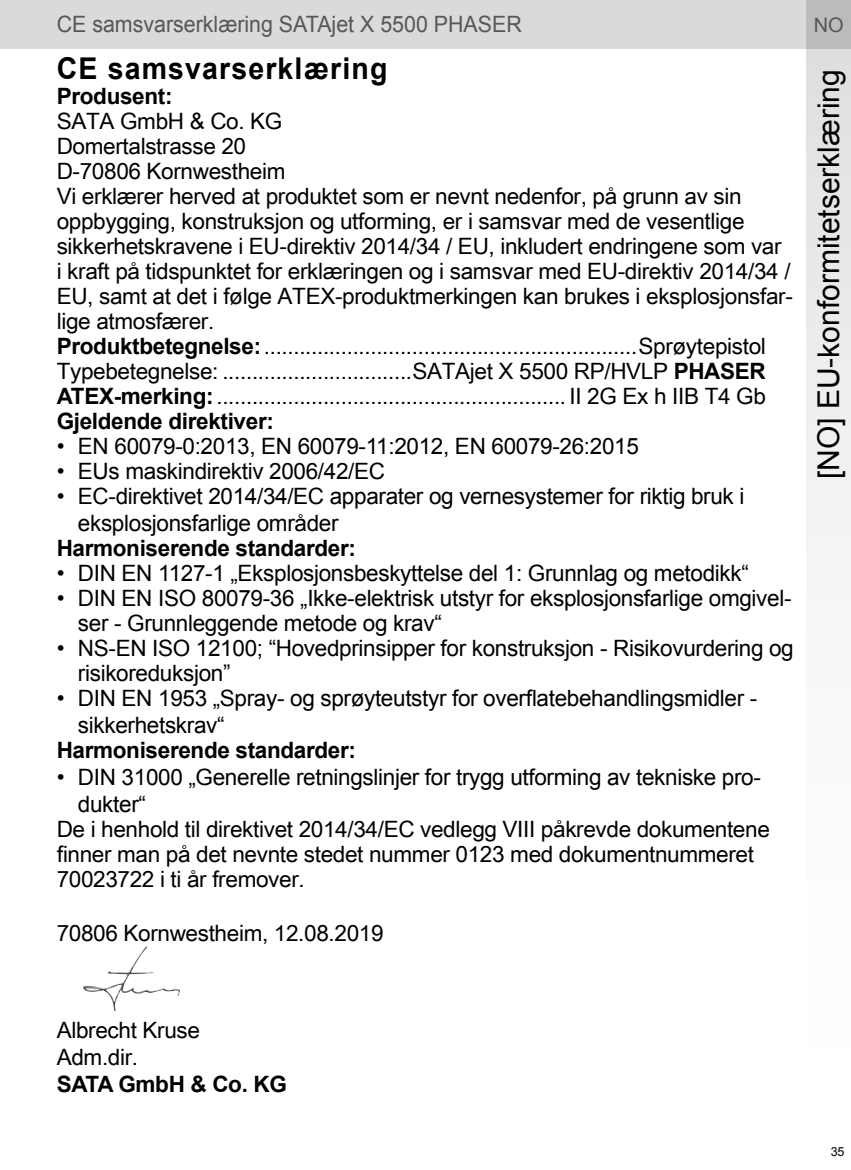
<style>
.page{position:relative;width:851px;height:1170px;background:#fff}
.page>*{position:absolute;margin:0;border:0;box-sizing:border-box;transform-origin:0 0}
.t1{font:30px "Arial";color:#000}
.t2{font:700 30px "Arial";letter-spacing:.04em;color:#000;scale:.95 1}
.t3{font:22.5px/25px "Arial Unicode MS";letter-spacing:-.015em;color:#000}
.t4{font:22.5px/27px "Arial";letter-spacing:-.015em;color:#000}
.t5{font:700 22.5px "Arial";letter-spacing:-.015em;color:#000}
.t6{font:22.5px "Arial";color:#575756;scale:.95 1}
.t7{font:20px "Arial";color:#575756}
.t8{font:12.5px "Arial";color:#000}
.s1{font-family:"Arial";font-weight:700}
</style>
<div class="page">
<div style="left:0;top:0;width:850px;height:49px;background:#dadada"></div>
<svg style="left:806px;top:0;width:44px;height:555px"></svg>
<img style="left:83px;top:946px;width:97px;height:65px">
<p class="t6" style="left:57px;top:10px;width:491px">CE samsvarserklæring SATAjet X 5500 PHASER</p>
<p class="t7" style="left:813px;top:11px;width:31px">NO</p>
<h1 class="t2" style="left:57px;top:48px;width:349px">CE samsvarserklæring</h1>
<p class="t5" style="left:57px;top:81px;width:117px">Produsent:</p>
<p class="t3" style="left:57px;top:108px;width:737px">SATA GmbH &amp; Co. KG<br>Domertalstrasse 20<br>D-70806 Kornwestheim<br>Vi erklærer herved at produktet som er nevnt nedenfor, på grunn av sin oppbygging, konstruksjon og utforming, er i samsvar med de vesentlige sikkerhetskravene i EU-direktiv 2014/34 / EU, inkludert endringene som var<br>i kraft på tidspunktet for erklæringen og i samsvar med EU-direktiv 2014/34 / EU, samt at det i følge ATEX-produktmerkingen kan brukes i eksplosjonsfar&shy;lige atmosfærer.<br><span class="s1">Produktbetegnelse:</span>...............................................................Sprøytepistol Typebetegnelse: ................................SATAjet X 5500 RP/HVLP <span class="s1">PHASER ATEX-merking:</span>........................................................... II 2G Ex h IIB T4 Gb</p>
<p class="t5" style="left:57px;top:406px;width:219px">Gjeldende direktiver:</p>
<p class="t4" style="left:57px;top:432px;width:583px">• EN 60079-0:2013, EN 60079-11:2012, EN 60079-26:2015</p>
<p class="t4" style="left:57px;top:457px;width:330px">• EUs maskindirektiv 2006/42/EC</p>
<p class="t4" style="left:78px;top:482px;width:668px;text-indent:-21px">• EC-direktivet 2014/34/EC apparater og vernesystemer for riktig bruk i eksplosjonsfarlige områder</p>
<p class="t5" style="left:57px;top:533px;width:301px">Harmoniserende standarder:</p>
<p class="t4" style="left:57px;top:559px;width:693px">• DIN EN 1127-1 „Eksplosjonsbeskyttelse del 1: Grunnlag og metodikk“</p>
<p class="t4" style="left:78px;top:585px;width:715px;line-height:25px;text-indent:-21px">• DIN EN ISO 80079-36 „Ikke-elektrisk utstyr for eksplosjonsfarlige omgivel&shy;ser - Grunnleggende metode og krav“</p>
<p class="t4" style="left:78px;top:635px;width:717px;line-height:25px;text-indent:-21px">• NS-EN ISO 12100; “Hovedprinsipper for konstruksjon - Risikovurdering og risikoreduksjon”</p>
<p class="t4" style="left:78px;top:684px;width:680px;text-indent:-21px">• DIN EN 1953 „Spray- og sprøyteutstyr for overflatebehandlingsmidler - sikkerhetskrav“</p>
<p class="t5" style="left:57px;top:735px;width:301px">Harmoniserende standarder:</p>
<p class="t4" style="left:78px;top:763px;width:684px;text-indent:-21px">• DIN 31000 „Generelle retningslinjer for trygg utforming av tekniske pro&shy;dukter“</p>
<p class="t3" style="left:57px;top:816px;width:714px">De i henhold til direktivet 2014/34/EC vedlegg VIII påkrevde dokumentene finner man på det nevnte stedet nummer 0123 med dokumentnummeret<br>70023722 i ti år fremover.</p>
<p class="t3" style="left:57px;top:920px;width:328px">70806 Kornwestheim, 12.08.2019</p>
<h1 class="t1" style="left:808px;top:479px;width:412px;rotate:-90deg">[NO] EU-konformitetserklæring</h1>
<p class="t3" style="left:57px;top:1016px;width:145px;line-height:27px">Albrecht Kruse<br>Adm.dir.</p>
<p class="t5" style="left:57px;top:1069px;width:232px">SATA GmbH &amp; Co. KG</p>
<p class="t8" style="left:830px;top:1143px;width:15px">35</p>
</div>
